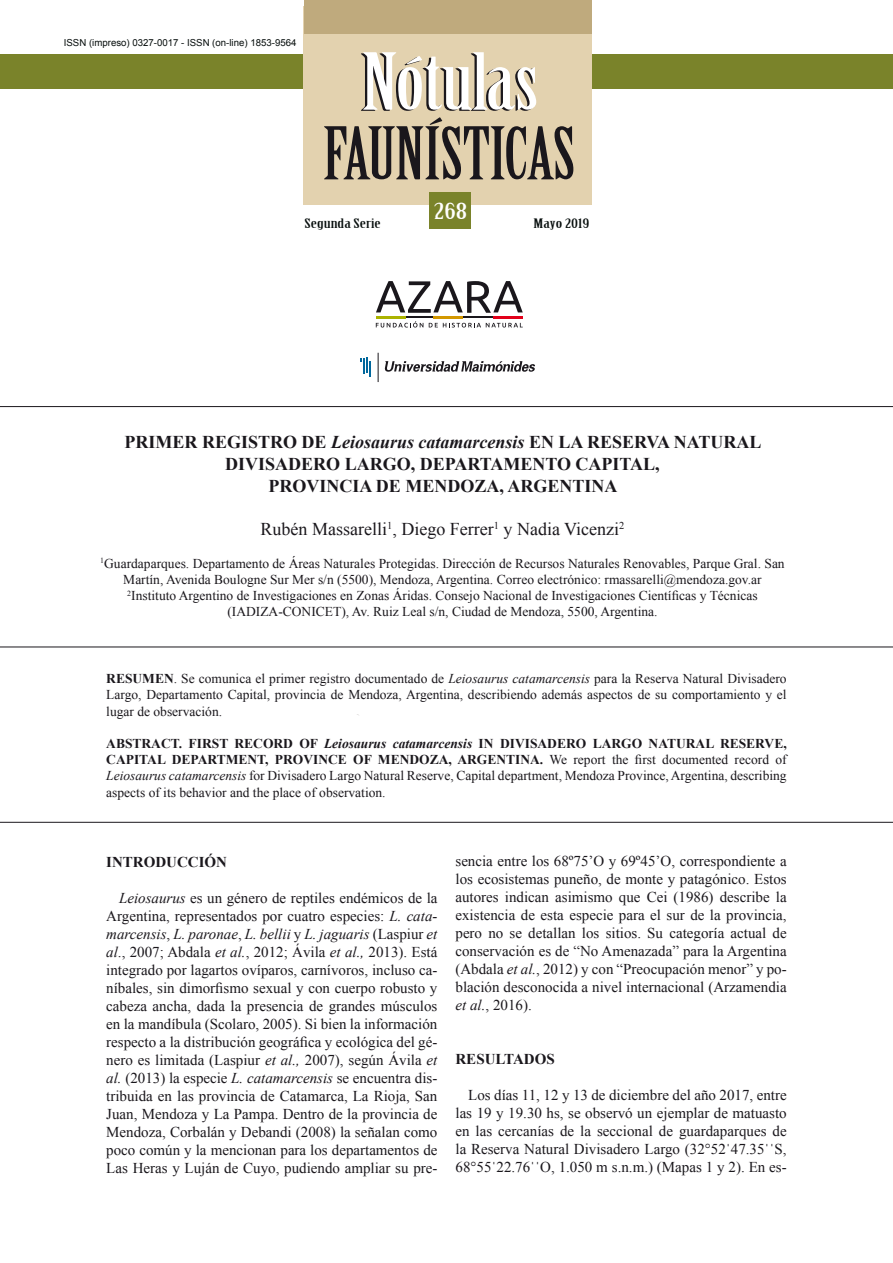
<style>
.page{position:relative;width:893px;height:1263px;background:#fff}
.page>*{position:absolute;margin:0;border:0;box-sizing:border-box;transform-origin:0 0}
.t1{font:76.65px "Birch Std";color:#1a171c;scale:1.3 1}
.t2{font:70.8px "Birch Std";letter-spacing:-.005em;color:#1a171c;scale:1.16 1}
.t3{font:21.9px "Birch Std";color:#fff;scale:1.72 1}
.t4{font:700 18px "Times New Roman";color:#1a171c}
.t5{font:18px "Times New Roman";color:#1a171c}
.t6{font:italic 700 18px "Times New Roman";color:#1a171c}
.t7{font:15px/18px "Times New Roman";color:#1a171c;text-align:justify}
.t8{font:700 15px "Times New Roman";color:#1a171c}
.t9{font:13.5px/16.2px "Times New Roman";color:#1a171c;text-align:justify}
.t10{font:12.75px "Birch Std";color:#070e0d;scale:1.77 1}
.t11{font:9.6px "Arial";color:#070e0d}
.s1{font-style:normal}
.s2{font-weight:700}
.s3{font-style:italic}
.s4{font-weight:700;font-style:italic}
</style>
<div class="page">
<div style="left:0;top:55px;width:893px;height:34px;background:#7a832a"></div>
<div style="left:304px;top:7px;width:288px;height:198px;background:#e3d2af"></div>
<div style="left:429px;top:192px;width:41px;height:37px;background:#7a832a"></div>
<div style="left:304px;top:0;width:288px;height:33px;background:#bfaa7d"></div>
<svg style="left:376px;top:321px;width:47px;height:6px"></svg>
<svg style="left:429px;top:323px;width:94px;height:4px"></svg>
<hr style="left:376px;top:317px;width:147px;height:1px;background:#1a171c">
<svg style="left:376px;top:281px;width:147px;height:32px"></svg>
<hr style="left:376px;top:316px;width:29px;height:3px;background:#abb300">
<hr style="left:433px;top:316px;width:30px;height:3px;background:#d39800">
<hr style="left:493px;top:316px;width:30px;height:3px;background:#e2001a">
<hr style="left:0;top:406px;width:893px;height:1px;background:#1a171c">
<svg style="left:378px;top:353px;width:157px;height:29px"></svg>
<svg style="left:360px;top:357px;width:11px;height:19px"></svg>
<hr style="left:0;top:647px;width:893px;height:1px;background:#1a171c">
<hr style="left:0;top:822px;width:893px;height:1px;background:#1a171c">
<p class="t11" style="left:64px;top:37px;width:234px">ISSN (impreso) 0327-0017 - ISSN (on-line) 1853-9564</p>
<h1 class="t1" style="left:360px;top:40px;width:138px">Nótulas</h1>
<h2 class="t2" style="left:323px;top:114px;width:219px">FAUNÍSTICAS</h2>
<p class="t10" style="left:305px;top:217px;width:45px">Segunda Serie</p>
<h3 class="t3" style="left:434px;top:198px;width:21px">268</h3>
<p class="t10" style="left:533px;top:217px;width:33px">Mayo 2019</p>
<p class="t4" style="left:125px;top:429px;width:25px">PRIMER</p>
<p class="t4" style="left:202px;top:429px;width:13px">REGISTRO</p>
<p class="t6" style="left:302px;top:429px;width:312px"><span class="s1">DE</span> leiosaurus catamarcensis <span class="s1">EN LA RESERVA</span></p>
<p class="t4" style="left:674px;top:429px;width:27px">NATURAL</p>
<p class="t4" style="left:225px;top:451px;width:26px">DIVISADERO</p>
<p class="t4" style="left:345px;top:451px;width:27px">LARGO</p>
<p class="t4" style="left:411px;top:451px;width:36px">, DEPARTAMENTO</p>
<p class="t4" style="left:576px;top:451px;width:25px">CAPITAL</p>
<p class="t4" style="left:655px;top:451px;width:6px">,</p>
<p class="t4" style="left:268px;top:474px;width:24px">PROVINCIA</p>
<p class="t4" style="left:376px;top:474px;width:61px">DE MENDOZA</p>
<p class="t4" style="left:499px;top:474px;width:120px">, ARGENTINA</p>
<p class="t5" style="left:261px;top:517px;width:365px">Rubén Massarelli<sup>1</sup>, Diego Ferrer<sup>1</sup> y Nadia Vicenzi<sup>2</sup></p>
<p class="t9" style="left:100px;top:555px;width:686px;text-align:center"><sup>1</sup>Guardaparques. Departamento de Áreas Naturales Protegidas. Dirección de Recursos Naturales Renovables, Parque Gral. San Martín, Avenida Boulogne Sur Mer s/n (5500), Mendoza, Argentina. Correo electrónico: rmassarelli@mendoza.gov.ar <sup>2</sup>Instituto Argentino de Investigaciones en Zonas Áridas. Consejo Nacional de Investigaciones Científicas y Técnicas (IADIZA-CONICET), Av. Ruiz Leal s/n, Ciudad de Mendoza, 5500, Argentina.</p>
<p class="t9" style="left:106px;top:670px;width:682px"><span class="s2">RESUMEN</span>. Se comunica el primer registro documentado de <span class="s3">Leiosaurus catamarcensis</span> para la Reserva Natural Divisadero Largo, Departamento Capital, provincia de Mendoza, Argentina, describiendo además aspectos de su comportamiento y el lugar de observación.</p>
<p class="t9" style="left:106px;top:735px;width:682px"><span class="s2">ABSTRACT. FIRST RECORD OF</span> <span class="s4">Leiosaurus catamarcensis</span> <span class="s2">IN DIVISADERO LARGO NATURAL RESERVE, CAPITAL DEPARTMENT, PROVINCE OF MENDOZA, ARGENTINA.</span> We report the first documented record of <span class="s3">Leiosaurus catamarcensis</span> for Divisadero Largo Natural Reserve, Capital department, Mendoza Province, Argentina, describing aspects of its behavior and the place of observation.</p>
<p class="t8" style="left:106px;top:851px;width:122px">INTRODUCCIÓN</p>
<p class="t7" style="left:106px;top:888px;width:333px;text-indent:13px"><span class="s3">Leiosaurus</span> es un género de reptiles endémicos de la Argentina, representados por cuatro especies: <span class="s3">L. cata&shy;marcensis</span>, <span class="s3">L. paronae</span>, <span class="s3">L. bellii</span> y <span class="s3">L. jaguaris</span> (Laspiur <span class="s3">et al</span>., 2007; Abdala <span class="s3">et al.</span>, 2012; Ávila <span class="s3">et al.,</span> 2013). Está integrado por lagartos ovíparos, carnívoros, incluso ca&shy;níbales, sin dimorfismo sexual y con cuerpo robusto y cabeza ancha, dada la presencia de grandes músculos en la mandíbula (Scolaro, 2005). Si bien la información respecto a la distribución geográfica y ecológica del gé&shy;nero es limitada (Laspiur <span class="s3">et al.,</span> 2007), según Ávila <span class="s3">et al.</span> (2013) la especie <span class="s3">L. catamarcensis</span> se encuentra dis&shy;tribuida en las provincia de Catamarca, La Rioja, San Juan, Mendoza y La Pampa. Dentro de la provincia de Mendoza, Corbalán y Debandi (2008) la señalan como poco común y la mencionan para los departamentos de Las Heras y Luján de Cuyo, pudiendo ampliar su pre-</p>
<p class="t7" style="left:455px;top:852px;width:333px">sencia entre los 68º75’O y 69º45’O, correspondiente a los ecosistemas puneño, de monte y patagónico. Estos autores indican asimismo que Cei (1986) describe la existencia de esta especie para el sur de la provincia, pero no se detallan los sitios. Su categoría actual de conservación es de “No Amenazada” para la Argentina (Abdala <span class="s3">et al.</span>, 2012) y con “Preocupación menor” y po&shy;blación desconocida a nivel internacional (Arzamendia <span class="s3">et al.</span>, 2016).</p>
<p class="t8" style="left:455px;top:1049px;width:101px">RESULTADOS</p>
<p class="t7" style="left:455px;top:1086px;width:333px;text-indent:13px">Los días 11, 12 y 13 de diciembre del año 2017, entre las 19 y 19.30 hs, se observó un ejemplar de matuasto en las cercanías de la seccional de guardaparques de la Reserva Natural Divisadero Largo (32°52ˈ47.35ˈˈS, 68°55ˈ22.76ˈˈO, 1.050 m s.n.m.) (Mapas 1 y 2). En es-</p>
</div>
